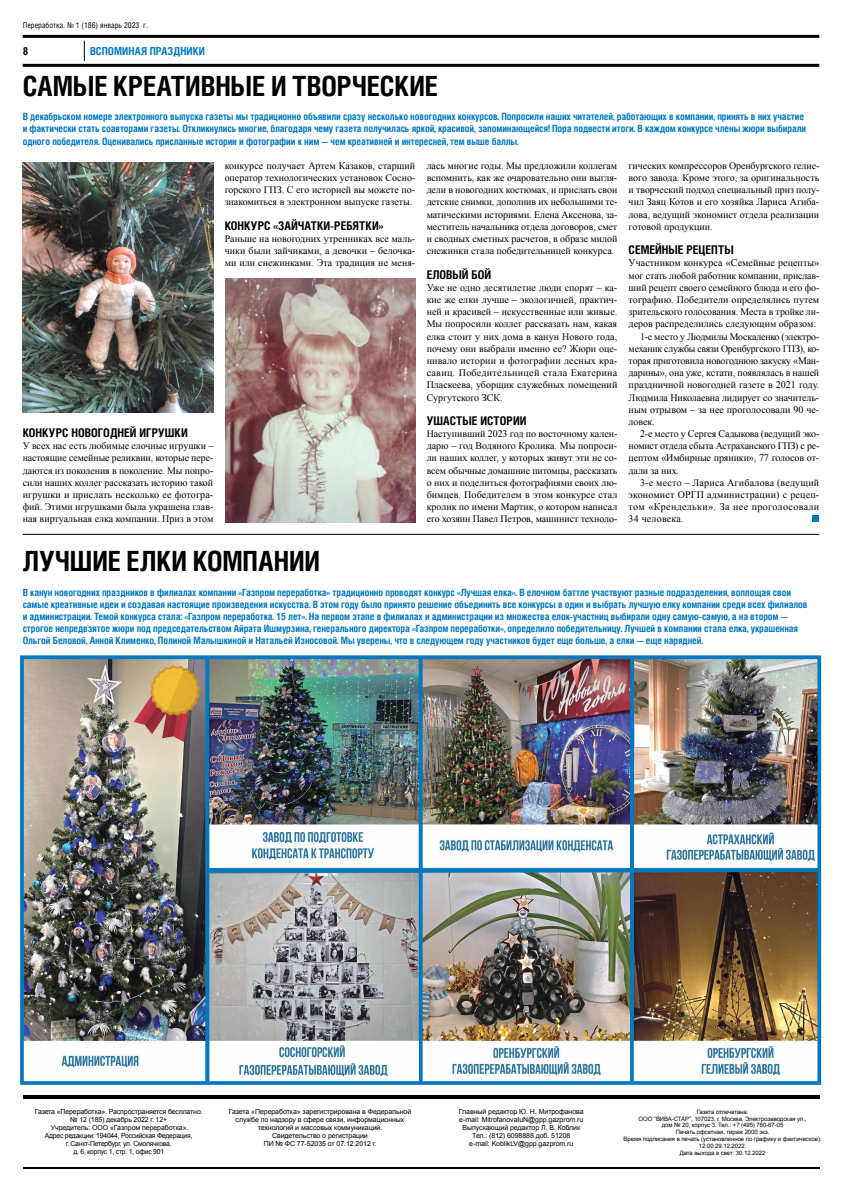
<style>
.page{position:relative;width:842px;height:1191px;background:#fff}
.page>*{position:absolute;margin:0;border:0;box-sizing:border-box;transform-origin:0 0}
.t1{font:700 condensed 27.9px "Helios C Cn";letter-spacing:-.005em;color:#000}
.t2{font:700 condensed 12px "Helios C Cn";color:#000}
.t3{font:700 condensed 11px "Helios";letter-spacing:.005em;color:#0079c1}
.t4{font:700 condensed 11px "Helios";color:#000}
.t5{font:10px/12.2px "Times New Roman";color:#000;text-align:justify}
.t6{font:700 condensed 10px/12.2px "Helios C Cn";letter-spacing:-.01em;color:#0079c1}
.t7{font:10px "Times New Roman";letter-spacing:.02em;color:#000}
.t8{font:10px "Times New Roman";letter-spacing:-.02em;color:#000}
.t9{font:10px "Times New Roman";letter-spacing:.03em;color:#000}
.t10{font:condensed 8px "Helios";color:#000}
.t11{font:7px/8px "Arial";letter-spacing:-.01em;color:#000;text-align:center}
.t12{font:7px/8px "Arial";letter-spacing:-.03em;color:#000;text-align:center}
.t13{font:6px/6.8px "Arial";letter-spacing:-.01em;color:#000;text-align:center}
</style>
<div class="page">
<svg style="left:84px;top:41px;width:1px;height:20px"></svg>
<hr style="left:23px;top:64px;width:796px;height:3px;background:#000">
<hr style="left:23px;top:35px;width:796px;height:3px;background:#000">
<hr style="left:23px;top:1167px;width:796px;height:1px;background:#000">
<hr style="left:23px;top:1095px;width:796px;height:3px;background:#000">
<div style="left:812px;top:515px;width:7px;height:7px;background:#0079c1"></div>
<img style="left:225px;top:278px;width:191px;height:244px">
<img style="left:23px;top:162px;width:190px;height:251px">
<img style="left:25px;top:660px;width:791px;height:419px">
<div style="left:20px;top:655px;width:801px;height:429px;border:4px solid #0079c1"></div>
<hr style="left:23px;top:534px;width:796px;height:1px;background:#000">
<hr style="left:206px;top:656px;width:3px;height:426px;background:#0079c1">
<svg style="left:419px;top:656px;width:4px;height:426px;background:#0f7dbe"></svg>
<svg style="left:630px;top:656px;width:4px;height:426px;background:#0679be"></svg>
<hr style="left:208px;top:868px;width:611px;height:3px;background:#0079c1">
<p class="t10" style="left:23px;top:21px;width:127px">Переработка. № 1 (186) январь 2023 г.</p>
<p class="t4" style="left:23px;top:44px;width:7px">8</p>
<p class="t3" style="left:90px;top:44px;width:116px">ВСПОМИНАЯ ПРАЗДНИКИ</p>
<h1 class="t1" style="left:23px;top:69px;width:417px">САМЫЕ КРЕАТИВНЫЕ И ТВОРЧЕСКИЕ</h1>
<p class="t6" style="left:23px;top:110px;width:785px">В декабрьском номере электронного выпуска газеты мы традиционно объявили сразу несколько новогодних конкурсов. Попросили наших читателей, работающих в компании, принять в них участие и фактически стать соавторами газеты. Откликнулись многие, благодаря чему газета получилась яркой, красивой, запоминающейся! Пора подвести итоги. В каждом конкурсе члены жюри выбирали одного победителя. Оценивались присланные истории и фотографии к ним — чем креативней и интересней, тем выше баллы.</p>
<p class="t5" style="left:225px;top:159px;width:192px">конкурсе получает Артем Казаков, старший оператор технологических установок Сосно&shy;горского ГПЗ. С его историей вы можете по&shy;знакомиться в электронном выпуске газеты.</p>
<p class="t2" style="left:225px;top:218px;width:160px">КОНКУРС «ЗАЙЧАТКИ-РЕБЯТКИ»</p>
<p class="t5" style="left:225px;top:232px;width:192px">Раньше на новогодних утренниках все маль&shy;чики были зайчиками, а девочки – белочка&shy;ми или снежинками. Эта традиция не меня-</p>
<p class="t2" style="left:23px;top:425px;width:167px">КОНКУРС НОВОГОДНЕЙ ИГРУШКИ</p>
<p class="t5" style="left:23px;top:439px;width:192px">У всех нас есть любимые елочные игрушки – настоящие семейные реликвии, которые пере&shy;даются из поколения в поколение. Мы попро&shy;сили наших коллег рассказать историю такой игрушки и прислать несколько ее фотогра&shy;фий. Этими игрушками была украшена глав&shy;ная виртуальная елка компании. Приз в этом</p>
<p class="t5" style="left:427px;top:159px;width:192px">лась многие годы. Мы предложили коллегам вспомнить, как же очаровательно они выгля&shy;дели в новогодних костюмах, и прислать свои детские снимки, дополнив их небольшими те&shy;матическими историями. Елена Аксенова, за&shy;меститель начальника отдела договоров, смет и сводных сметных расчетов, в образе милой снежинки стала победительницей конкурса.</p>
<p class="t2" style="left:427px;top:267px;width:66px">ЕЛОВЫЙ БОЙ</p>
<p class="t5" style="left:427px;top:281px;width:192px">Уже не одно десятилетие люди спорят – ка&shy;кие же елки лучше – экологичней, практич&shy;ней и красивей – искусственные или живые.<br>Мы попросили коллег рассказать нам, какая елка стоит у них дома в канун Нового года, почему они выбрали именно ее? Жюри оце&shy;нивало истории и фотографии лесных кра&shy;савиц. Победительницей стала Екатерина Пласкеева, уборщик служебных помещений Сургутского ЗСК.</p>
<p class="t2" style="left:427px;top:413px;width:101px">УШАСТЫЕ ИСТОРИИ</p>
<p class="t5" style="left:427px;top:427px;width:192px">Наступивший 2023 год по восточному кален&shy;дарю – год Водяного Кролика. Мы попроси&shy;ли наших коллег, у которых живут эти не со&shy;всем обычные домашние питомцы, рассказать о них и поделиться фотографиями своих лю&shy;бимцев. Победителем в этом конкурсе стал кролик по имени Мартик, о котором написал его хозяин Павел Петров, машинист техноло-</p>
<p class="t5" style="left:629px;top:159px;width:192px">гических компрессоров Оренбургского гелие&shy;вого завода. Кроме этого, за оригинальность и творческий подход специальный приз полу&shy;чил Заяц Котов и его хозяйка Лариса Агиба&shy;лова, ведущий экономист отдела реализации готовой продукции.</p>
<p class="t2" style="left:629px;top:243px;width:107px">СЕМЕЙНЫЕ РЕЦЕПТЫ</p>
<p class="t5" style="left:629px;top:257px;width:192px">Участником конкурса «Семейные рецепты»</p>
<p class="t5" style="left:629px;top:269px;width:192px">мог стать любой работник компании, прислав-</p>
<p class="t5" style="left:629px;top:281px;width:192px">ший рецепт своего семейного блюда и его фо-</p>
<p class="t5" style="left:629px;top:293px;width:192px">тографию. Победители определялись путем</p>
<p class="t5" style="left:629px;top:305px;width:192px">зрительского голосования. Места в тройке ли-</p>
<p class="t5" style="left:629px;top:318px;width:189px">деров распределились следующим образом:</p>
<p class="t5" style="left:640px;top:330px;width:181px">1-е место у Людмилы Москаленко (электро-</p>
<p class="t8" style="left:629px;top:342px;width:192px">механик службы связи Оренбургского ГПЗ), ко-</p>
<p class="t5" style="left:629px;top:354px;width:192px">торая приготовила новогоднюю закуску «Ман-</p>
<p class="t5" style="left:629px;top:366px;width:192px">дарины», она уже, кстати, появлялась в нашей</p>
<p class="t5" style="left:629px;top:379px;width:192px">праздничной новогодней газете в 2021 году.</p>
<p class="t5" style="left:629px;top:391px;width:192px">Людмила Николаевна лидирует со значитель-</p>
<p class="t5" style="left:629px;top:403px;width:192px">ным отрывом – за нее проголосовали 90 че-</p>
<p class="t5" style="left:629px;top:415px;width:27px">ловек.</p>
<p class="t5" style="left:640px;top:427px;width:181px">2-е место у Сергея Садыкова (ведущий эко-</p>
<p class="t5" style="left:629px;top:439px;width:192px">номист отдела сбыта Астраханского ГПЗ) с ре-</p>
<p class="t5" style="left:629px;top:452px;width:192px">цептом «Имбирные пряники», 77 голосов от-</p>
<p class="t5" style="left:629px;top:464px;width:52px">дали за них.</p>
<p class="t7" style="left:640px;top:476px;width:181px">3-е место – Лариса Агибалова (ведущий</p>
<p class="t7" style="left:629px;top:488px;width:192px">экономист ОРГП администрации) с рецеп-</p>
<p class="t9" style="left:629px;top:500px;width:192px">том «Крендельки». За нее проголосовали</p>
<p class="t7" style="left:629px;top:512px;width:56px">34 человека.</p>
<h1 class="t1" style="left:23px;top:544px;width:299px">ЛУЧШИЕ ЕЛКИ КОМПАНИИ</h1>
<p class="t6" style="left:23px;top:585px;width:786px">В канун новогодних праздников в филиалах компании «Газпром переработка» традиционно проводят конкурс «Лучшая елка». В елочном баттле участвуют разные подразделения, воплощая свои самые креативные идеи и создавая настоящие произведения искусства. В этом году было принято решение объединить все конкурсы в один и выбрать лучшую елку компании среди всех филиалов и администрации. Темой конкурса стала: «Газпром переработка. 15 лет». На первом этапе в филиалах и администрации из множества елок-участниц выбирали одну самую-самую, а на втором — строгое непредвзятое жюри под председательством Айрата Ишмурзина, генерального директора «Газпром переработки», определило победительницу. Лучшей в компании стала елка, украшенная Ольгой Беловой, Анной Клименко, Полиной Малышкиной и Натальей Износовой. Мы уверены, что в следующем году участников будет еще больше, а елки — еще нарядней.</p>
<p class="t12" style="left:35px;top:1108px;width:169px">Газета «Переработка». Распространяется бесплатно. № 12 (185) декабрь 2022 г. 12+<br>Учредитель: ООО «Газпром переработка».<br>Адрес редакции: 194044, Российская Федерация,<br>г. Санкт-Петербург, ул. Смолячкова,<br>д. 6, корпус 1, стр. 1, офис 901</p>
<p class="t11" style="left:229px;top:1108px;width:184px">Газета «Переработка» зарегистрирована в Федеральной службе по надзору в сфере связи, информационных технологий и массовых коммуникаций.<br>Свидетельство о регистрации<br>ПИ № ФС 77-52035 от 07.12.2012 г.</p>
<p class="t11" style="left:459px;top:1108px;width:126px">Главный редактор Ю. Н. Митрофанова e-mail: MitrofanovaIuN@gpp.gazprom.ru Выпускающий редактор Л. В. Коблик Тел.: (812) 6098888 доб. 51208<br>e-mail: KoblikLV@gpp.gazprom.ru</p>
<p class="t13" style="left:623px;top:1108px;width:200px">Газета отпечатана:<br>ООО “ВИВА-СТАР”, 107023, г. Москва, Электрозаводская ул.,<br>дом № 20, корпус 3. Тел.: +7 (495) 780-67-05<br>Печать офсетная, тираж 2000 экз.<br>Время подписания в печать (установленное по графику и фактическое):<br>12:00 29.12.2022.<br>Дата выхода в свет: 30.12.2022</p>
</div>
